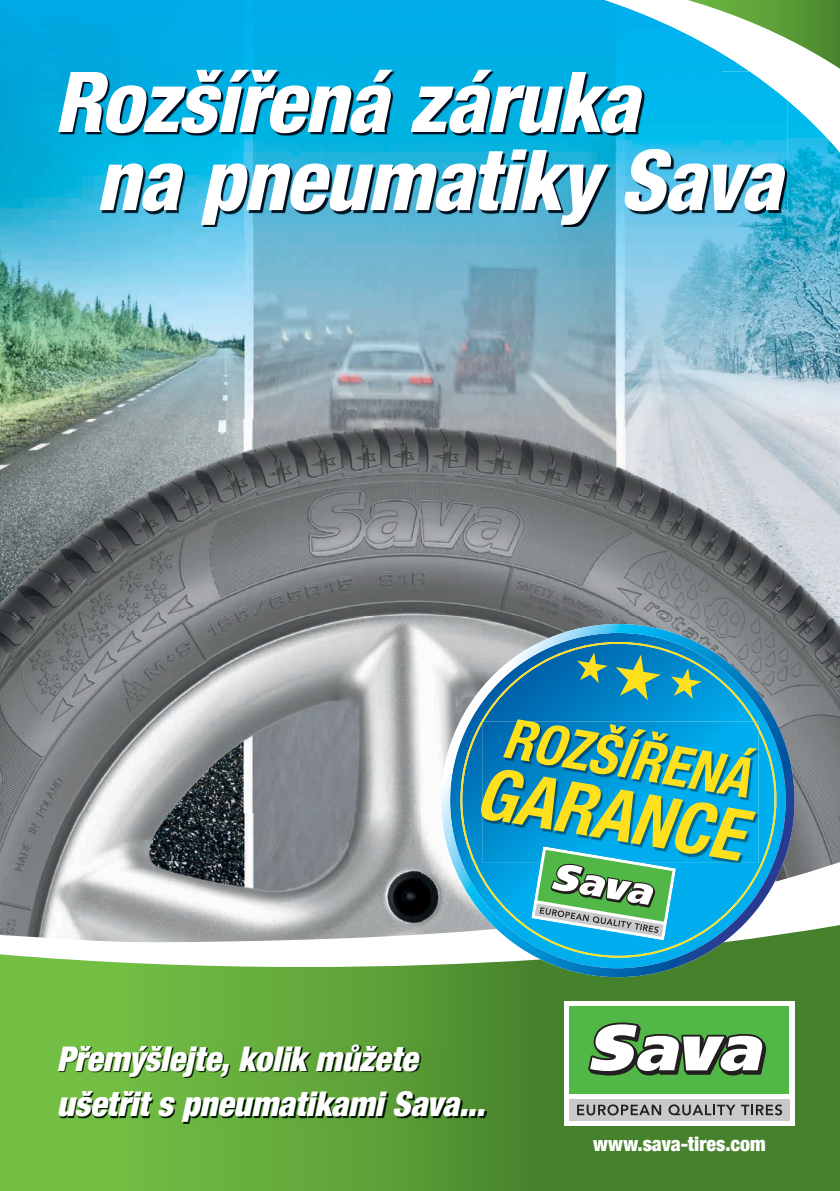
<style>
.page{position:relative;width:840px;height:1191px;background:#fff}
.page>*{position:absolute;margin:0;border:0;box-sizing:border-box;transform-origin:0 0}
.t1{font:italic 800 condensed 84px/78px "Helvetica Neue LT Com";letter-spacing:-.02em;color:#fff}
.t2{font:italic 700 condensed 71.6px "Helvetica Neue LT Com";color:#ffe01d}
.t3{font:italic 700 condensed 55.6px "Helvetica Neue LT Com";color:#ffe01d}
.t4{font:italic 900 condensed 34px/45.4px "Helvetica Neue LT Com";letter-spacing:-.005em;color:#fff}
.t5{font:900 condensed 20px "Helvetica Neue LT Com";color:#fff}
</style>
<div class="page">
<img style="left:0;top:0;width:349px;height:139px">
<div style="left:349px;top:0;width:194px;height:72px;background:#00ade7"></div>
<img style="left:0;top:139px;width:69px;height:281px">
<img style="left:770px;top:173px;width:69px;height:247px">
<img style="left:69px;top:227px;width:701px;height:193px">
<img style="left:0;top:420px;width:839px;height:196px">
<img style="left:0;top:616px;width:419px;height:240px">
<img style="left:419px;top:616px;width:420px;height:66px">
<img style="left:819px;top:682px;width:20px;height:65px">
<img style="left:819px;top:747px;width:20px;height:109px">
<svg style="left:0;top:856px;width:839px;height:69px"></svg>
<svg style="left:543px;top:0;width:296px;height:173px"></svg>
<svg style="left:0;top:925px;width:839px;height:266px;background:#6aa54a"></svg>
<div style="left:564px;top:1001px;width:230px;height:124px;background:#fff"></div>
<div style="left:569px;top:1006px;width:219px;height:88px;background:#51b848"></div>
<svg style="left:588px;top:1022px;width:177px;height:53px"></svg>
<div style="left:569px;top:1099px;width:220px;height:21px;background:#c7c9cb"></div>
<svg style="left:577px;top:1104px;width:83px;height:11px"></svg>
<svg style="left:668px;top:1104px;width:113px;height:11px"></svg>
<img style="left:59px;top:1045px;width:427px;height:78px">
<img style="left:60px;top:72px;width:726px;height:155px">
<img style="left:749px;top:72px;width:37px;height:28px">
<svg style="left:418px;top:624px;width:401px;height:353px"></svg>
<svg style="left:448px;top:630px;width:340px;height:340px;background:#459ebe"></svg>
<svg style="left:615px;top:654px;width:45px;height:46px;background:#519e8f"></svg>
<svg style="left:576px;top:652px;width:31px;height:31px"></svg>
<svg style="left:670px;top:668px;width:31px;height:31px"></svg>
<img style="left:482px;top:731px;width:276px;height:132px">
<img style="left:482px;top:721px;width:276px;height:10px">
<svg style="left:531px;top:846px;width:144px;height:94px"></svg>
<h1 class="t1" style="left:96px;top:62px;width:687px;text-indent:-42px">Rozšířená záruka<br>na pneumatiky Sava</h1>
<h3 class="t3" style="left:508px;top:705px;width:251px;rotate:9deg">ROZŠÍŘENÁ</h3>
<h2 class="t2" style="left:485px;top:748px;width:271px;rotate:10deg">GARANCE</h2>
<p class="t4" style="left:57px;top:1035px;width:429px">Přemýšlejte, kolik můžete ušetřit s pneumatikami Sava...</p>
<p class="t5" style="left:592px;top:1132px;width:174px">www.sava-tires.com</p>
</div>
